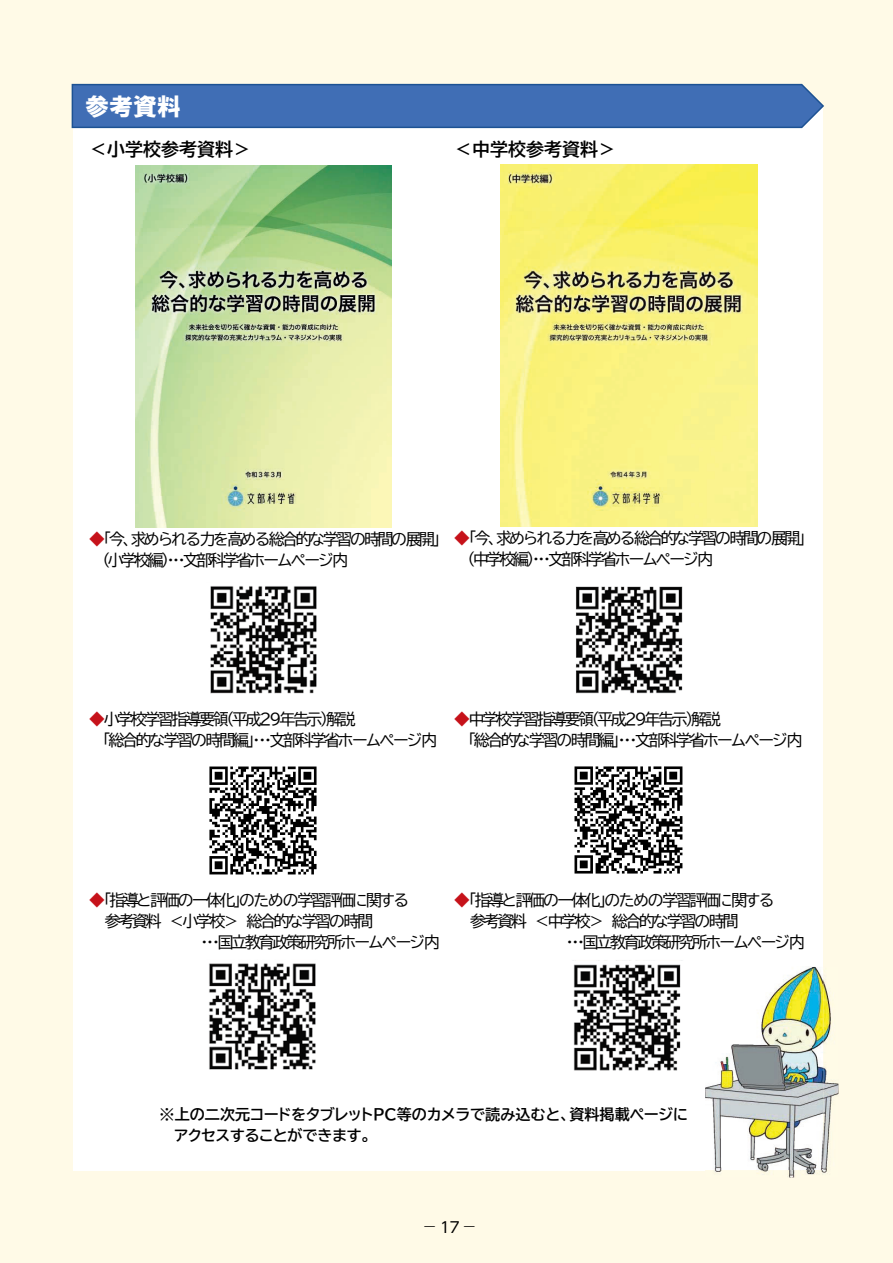
<style>
.page{position:relative;width:893px;height:1263px;background:#fffae7}
.page>*{position:absolute;margin:0;border:0;box-sizing:border-box;transform-origin:0 0}
.t1{font:24px "HGP Soei Kakugothic UB";color:#fff}
.t2{font:18px "BIZ UDP Gothic Bold";color:#000}
.t3{font:15.75px/21px "BIZ UDP Gothic";letter-spacing:-.13em;color:#000}
.t4{font:15.75px/21px "BIZ UDP Gothic";letter-spacing:-.15em;color:#000}
.t5{font:15px/21px "BIZ UDP Gothic Bold";letter-spacing:.005em;color:#000}
.t6{font:300 15px "UD Shin Go NT Pro";color:#000;scale:.7 1}
.s1{color:#c6121a}
.s2{font-weight:400}
</style>
<div class="page">
<div style="left:73px;top:108px;width:750px;height:1062px;background:#fff"></div>
<img style="left:209px;top:766px;width:108px;height:109px">
<img style="left:500px;top:164px;width:257px;height:363px">
<img style="left:135px;top:166px;width:257px;height:362px">
<img style="left:574px;top:766px;width:109px;height:108px">
<img style="left:714px;top:980px;width:124px;height:197px">
<img style="left:705px;top:967px;width:118px;height:203px">
<img style="left:705px;top:967px;width:106px;height:114px">
<svg style="left:71px;top:83px;width:753px;height:46px;background:#4873b6"></svg>
<img style="left:210px;top:586px;width:107px;height:108px">
<img style="left:575px;top:586px;width:108px;height:108px">
<img style="left:209px;top:963px;width:107px;height:107px">
<img style="left:573px;top:964px;width:108px;height:107px">
<h1 class="t1" style="left:85px;top:94px;width:98px">参考資料</h1>
<p class="t2" style="left:89px;top:140px;width:163px">＜小学校参考資料＞</p>
<p class="t2" style="left:454px;top:140px;width:163px">＜中学校参考資料＞</p>
<p class="t4" style="left:102px;top:528px;width:339px;text-indent:-13px"><span class="s1">◆</span>「今、求められる力を高める総合的な学習の時間の展開」（小学校編）・・・文部科学省ホームページ内</p>
<p class="t4" style="left:468px;top:527px;width:339px;text-indent:-13px"><span class="s1">◆</span>「今、求められる力を高める総合的な学習の時間の展開」（中学校編）・・・文部科学省ホームページ内</p>
<p class="t3" style="left:103px;top:709px;width:336px;text-indent:-14px"><span class="s1">◆</span>小学校学習指導要領（平成２９年告示）解説<br>「総合的な学習の時間編」・・・文部科学省ホームページ内</p>
<p class="t3" style="left:468px;top:709px;width:336px;text-indent:-14px"><span class="s1">◆</span>中学校学習指導要領（平成２９年告示）解説<br>「総合的な学習の時間編」・・・文部科学省ホームページ内</p>
<p class="t3" style="left:89px;top:889px;width:321px"><span class="s1">◆</span>「指導と評価の一体化」のための学習評価に関する</p>
<p class="t3" style="left:105px;top:910px;width:270px">参考資料＜小学校＞総合的な学習の時間</p>
<p class="t3" style="left:200px;top:931px;width:241px">・・・国立教育政策研究所ホームページ内</p>
<p class="t3" style="left:454px;top:889px;width:321px"><span class="s1">◆</span>「指導と評価の一体化」のための学習評価に関する</p>
<p class="t3" style="left:470px;top:910px;width:270px">参考資料＜中学校＞総合的な学習の時間</p>
<p class="t3" style="left:566px;top:931px;width:241px">・・・国立教育政策研究所ホームページ内</p>
<p class="t5" style="left:175px;top:1103px;width:515px;text-indent:-15px">※上の二次元コードをタブレットＰＣ等のカメラで読み込むと、資料掲載ページにアクセスすることができます。</p>
<p class="t6" style="left:424px;top:1213px;width:73px">— <span class="s2">17</span>—</p>
</div>
